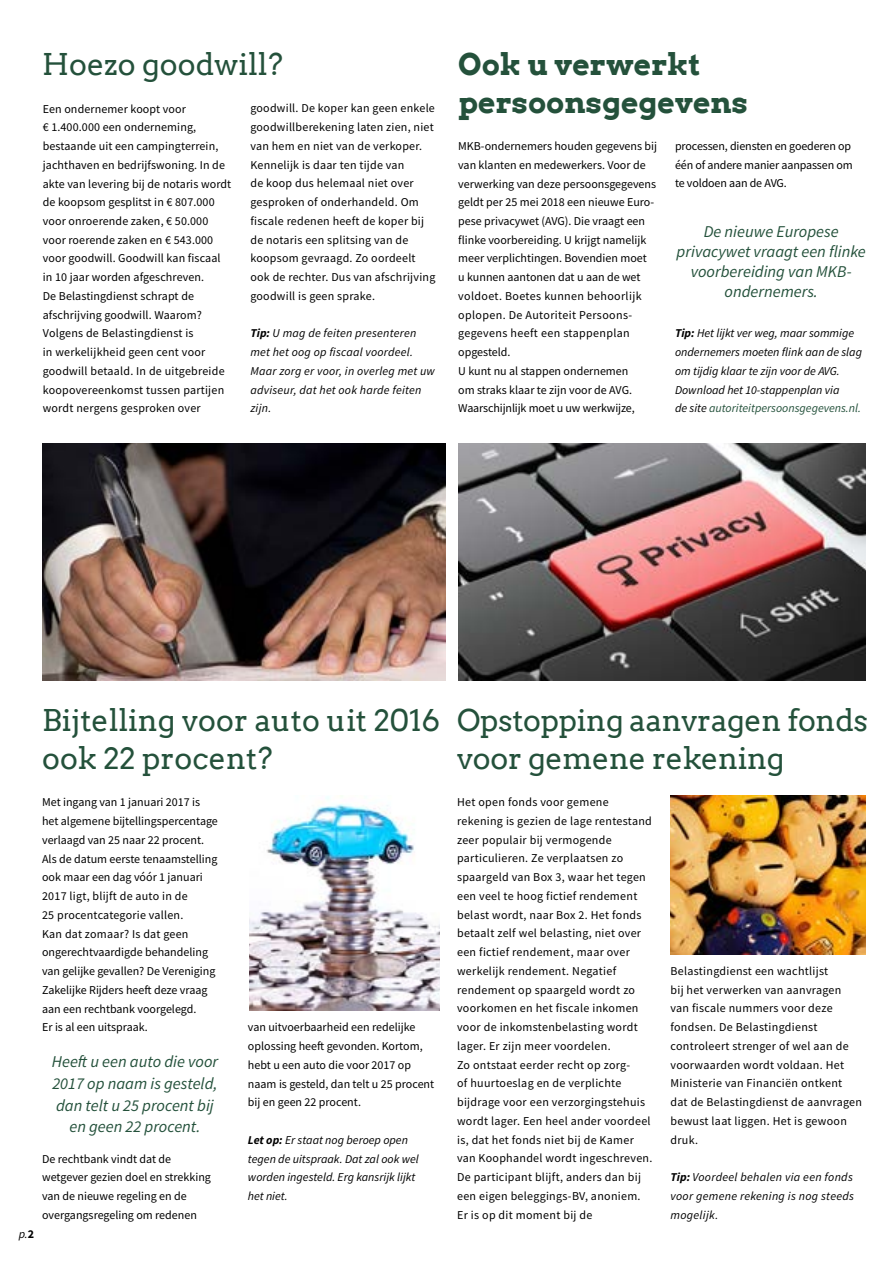
<style>
.page{position:relative;width:893px;height:1263px;background:#fff}
.page>*{position:absolute;margin:0;border:0;box-sizing:border-box;transform-origin:0 0}
.t1{font:30px/37.5px "Arvo";color:#24513b}
.t2{font:700 30px/37.5px "Arvo";color:#24513b}
.t3{font:italic 16.5px/21.8px "Source Sans Pro";color:#24513b;text-align:center}
.t4{font:12px/18.8px "Source Sans Pro";letter-spacing:.01em;color:#000}
.t5{font:italic 12px/18.8px "Source Sans Pro";color:#000}
.t6{font:italic 12px/18.8px "Source Sans Pro";letter-spacing:.02em;color:#000}
.t7{font:12px/18.8px "Source Sans Pro";letter-spacing:-.01em;color:#000}
.s1{font-weight:700}
.s2{color:#24513b}
.s3{font-weight:700;font-style:normal}
</style>
<div class="page">
<img style="left:43px;top:443px;width:403px;height:237px">
<img style="left:458px;top:443px;width:408px;height:238px">
<img style="left:670px;top:795px;width:196px;height:159px">
<img style="left:249px;top:795px;width:190px;height:216px">
<h1 class="t1" style="left:42px;top:46px;width:242px">Hoezo goodwill?</h1>
<p class="t4" style="left:43px;top:99px;width:190px">Een ondernemer koopt voor<br>€ 1.400.000 een onderneming, bestaande uit een campingterrein, jachthaven en bedrijfswoning. In de akte van levering bij de notaris wordt de koopsom gesplitst in € 807.000 voor onroerende zaken, € 50.000 voor roerende zaken en € 543.000 voor goodwill. Goodwill kan fiscaal in 10 jaar worden afgeschreven.<br>De Belastingdienst schrapt de afschrijving goodwill. Waarom?<br>Volgens de Belastingdienst is<br>in werkelijkheid geen cent voor goodwill betaald. In de uitgebreide koopovereenkomst tussen partijen wordt nergens gesproken over</p>
<p class="t4" style="left:250px;top:99px;width:186px">goodwill. De koper kan geen enkele goodwillberekening laten zien, niet van hem en niet van de verkoper.<br>Kennelijk is daar ten tijde van<br>de koop dus helemaal niet over gesproken of onderhandeld. Om fiscale redenen heeft de koper bij de notaris een splitsing van de koopsom gevraagd. Zo oordeelt ook de rechter. Dus van afschrijving goodwill is geen sprake.</p>
<p class="t6" style="left:250px;top:324px;width:186px"><span class="s1">Tip:</span> U mag de feiten presenteren met het oog op fiscaal voordeel.<br>Maar zorg er voor, in overleg met uw adviseur, dat het ook harde feiten zijn.</p>
<h1 class="t2" style="left:458px;top:45px;width:291px">Ook u verwerkt persoonsgegevens</h1>
<p class="t4" style="left:458px;top:137px;width:200px">MKB-ondernemers houden gegevens bij van klanten en medewerkers. Voor de verwerking van deze persoonsgegevens geldt per 25 mei 2018 een nieuwe Euro&shy;pese privacywet (AVG). Die vraagt een flinke voorbereiding. U krijgt namelijk meer verplichtingen. Bovendien moet<br>u kunnen aantonen dat u aan de wet voldoet. Boetes kunnen behoorlijk oplopen. De Autoriteit Persoons&shy;gegevens heeft een stappenplan opgesteld.<br>U kunt nu al stappen ondernemen<br>om straks klaar te zijn voor de AVG.<br>Waarschijnlijk moet u uw werkwijze,</p>
<p class="t7" style="left:675px;top:136px;width:179px">processen, diensten en goederen op één of andere manier aanpassen om te voldoen aan de AVG.</p>
<h2 class="t3" style="left:677px;top:222px;width:191px;line-height:19.8px">De nieuwe Europese privacywet vraagt een flinke voorbereiding van MKB&shy;ondernemers.</h2>
<p class="t5" style="left:675px;top:324px;width:188px"><span class="s1">Tip:</span> Het lijkt ver weg, maar sommige ondernemers moeten flink aan de slag om tijdig klaar te zijn voor de AVG.<br>Download het 10-stappenplan via<br>de site <span class="s2">autoriteitpersoonsgegevens.nl.</span></p>
<h1 class="t1" style="left:42px;top:702px;width:400px">Bijtelling voor auto uit 2016 ook 22 procent?</h1>
<h1 class="t1" style="left:457px;top:702px;width:413px">Opstopping aanvragen fonds voor gemene rekening</h1>
<p class="t5" style="left:19px;top:1224px;width:17px">p.<span class="s3">2</span></p>
<p class="t4" style="left:42px;top:793px;width:177px">Met ingang van 1 januari 2017 is het algemene bijtellingspercentage verlaagd van 25 naar 22 procent.<br>Als de datum eerste tenaamstelling ook maar een dag vóór 1 januari<br>2017 ligt, blijft de auto in de<br>25 procentcategorie vallen.<br>Kan dat zomaar? Is dat geen ongerechtvaardigde behandeling van gelijke gevallen? De Vereniging<br>Zakelijke Rijders heeft deze vraag aan een rechtbank voorgelegd.<br>Er is al een uitspraak.</p>
<h2 class="t3" style="left:52px;top:1050px;width:168px">Heeft u een auto die voor<br>2017 op naam is gesteld, dan telt u 25 procent bij en geen 22 procent.</h2>
<p class="t4" style="left:42px;top:1149px;width:170px">De rechtbank vindt dat de wetgever gezien doel en strekking van de nieuwe regeling en de overgangsregeling om redenen</p>
<p class="t4" style="left:248px;top:1018px;width:188px">van uitvoerbaarheid een redelijke oplossing heeft gevonden. Kortom, hebt u een auto die voor 2017 op naam is gesteld, dan telt u 25 procent bij en geen 22 procent.</p>
<p class="t5" style="left:248px;top:1130px;width:172px"><span class="s1">Let op:</span> Er staat nog beroep open tegen de uitspraak. Dat zal ook wel worden ingesteld. Erg kansrijk lijkt het niet.</p>
<p class="t4" style="left:457px;top:793px;width:197px">Het open fonds voor gemene rekening is gezien de lage rentestand zeer populair bij vermogende particulieren. Ze verplaatsen zo spaargeld van Box 3, waar het tegen een veel te hoog fictief rendement belast wordt, naar Box 2. Het fonds betaalt zelf wel belasting, niet over een fictief rendement, maar over werkelijk rendement. Negatief rendement op spaargeld wordt zo voorkomen en het fiscale inkomen voor de inkomstenbelasting wordt lager. Er zijn meer voordelen.<br>Zo ontstaat eerder recht op zorg-<br>of huurtoeslag en de verplichte bijdrage voor een verzorgingstehuis wordt lager. Een heel ander voordeel is, dat het fonds niet bij de Kamer van Koophandel wordt ingeschreven.<br>De participant blijft, anders dan bij een eigen beleggings-BV, anoniem.<br>Er is op dit moment bij de</p>
<p class="t4" style="left:670px;top:961px;width:193px">Belastingdienst een wachtlijst<br>bij het verwerken van aanvragen van fiscale nummers voor deze fondsen. De Belastingdienst controleert strenger of wel aan de voorwaarden wordt voldaan. Het<br>Ministerie van Financiën ontkent dat de Belastingdienst de aanvragen bewust laat liggen. Het is gewoon druk.</p>
<p class="t5" style="left:670px;top:1167px;width:185px;text-align:justify"><span class="s1">Tip:</span> Voordeel behalen via een fonds voor gemene rekening is nog steeds mogelijk.</p>
</div>
